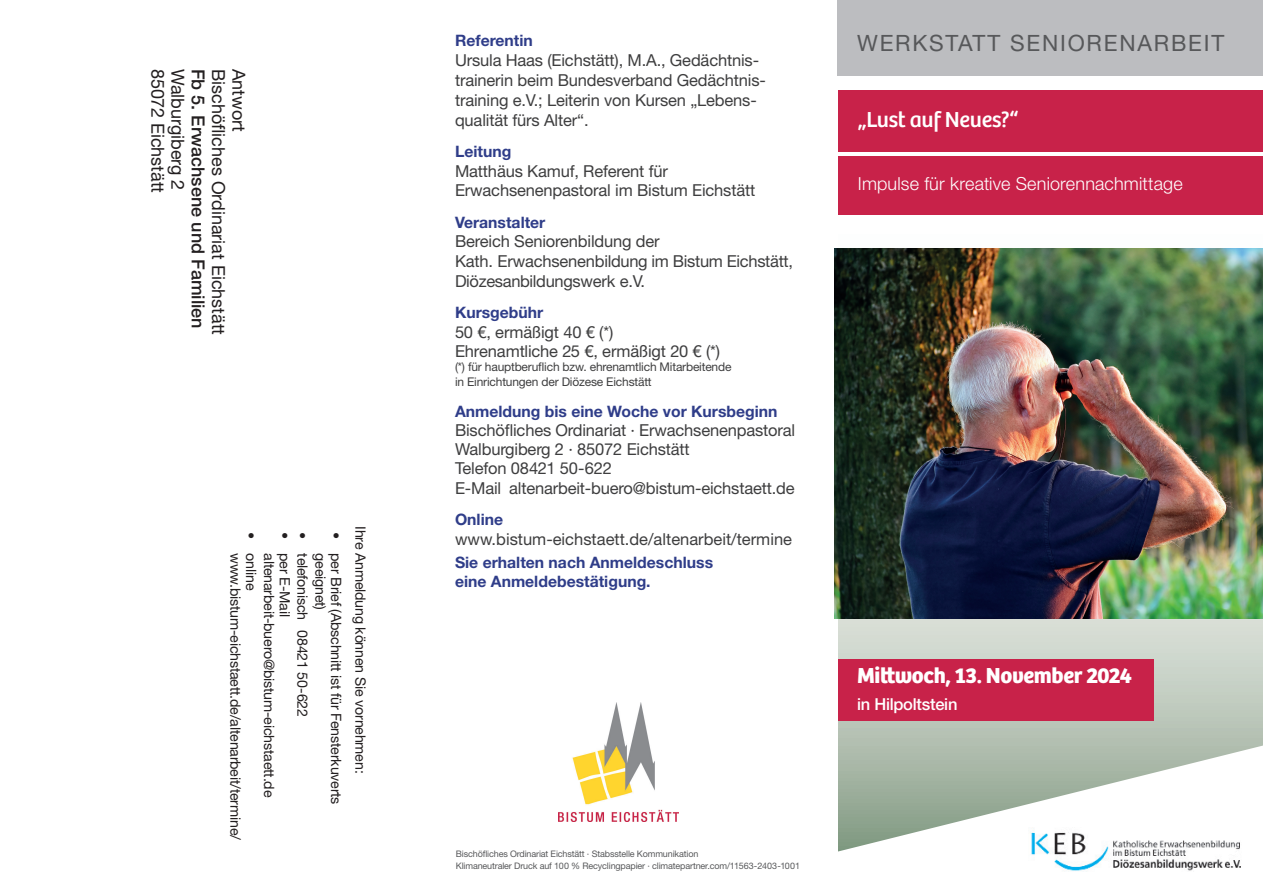
<style>
.page{position:relative;width:1263px;height:893px;background:#fff}
.page>*{position:absolute;margin:0;border:0;box-sizing:border-box;transform-origin:0 0}
.t1{font:700 22.5px "Bree";letter-spacing:-.015em;color:#fff}
.t2{font:22.5px "Helvetica Neue LT Pro";letter-spacing:.08em;color:#57585a}
.t3{font:22.5px "Bree";letter-spacing:-.015em;color:#fff}
.t4{font:18px "Helvetica Neue LT Pro";color:#231f20}
.t5{font:300 18px "Helvetica Neue LT Pro";letter-spacing:.01em;color:#fff}
.t6{font:500 18px "Helvetica Neue LT Pro";color:#231f20}
.t7{font:16.5px/19.8px "Helvetica Neue LT Pro";letter-spacing:-.01em;color:#3e3e3f}
.t8{font:500 16.5px "Helvetica Neue LT Pro";letter-spacing:-.015em;color:#fff}
.t9{font:700 15.75px/18.9px "Helvetica Neue LT Pro";color:#2f3d89}
.t10{font:14.25px/24.3px "Helvetica Neue LT Pro";letter-spacing:-.015em;color:#231f20}
.t11{font:12px/14.4px "Helvetica Neue LT Pro";letter-spacing:-.015em;color:#3e3e3f}
.t12{font:9px/12px "Helvetica Neue LT Pro";letter-spacing:-.015em;color:#57585a}
</style>
<div class="page">
<svg style="left:838px;top:75px;width:425px;height:670px"></svg>
<div style="left:838px;top:0;width:425px;height:75px;background:#bcbdc0"></div>
<div style="left:838px;top:660px;width:316px;height:61px;background:#c82249"></div>
<div style="left:839px;top:91px;width:424px;height:124px;background:#c82249"></div>
<svg style="left:838px;top:745px;width:425px;height:107px"></svg>
<hr style="left:811px;top:152px;width:452px;height:4px;background:#fff">
<img style="left:835px;top:249px;width:428px;height:370px">
<img style="left:559px;top:703px;width:120px;height:118px">
<img style="left:1009px;top:828px;width:234px;height:44px">
<p class="t4" style="left:169px;top:69px;width:126px;rotate:90deg">85072 Eichstätt</p>
<p class="t4" style="left:189px;top:69px;width:123px;rotate:90deg">Walburgiberg 2</p>
<p class="t6" style="left:209px;top:69px;width:261px;rotate:90deg">Fb 5. Erwachsene und Familien</p>
<p class="t4" style="left:230px;top:69px;width:268px;rotate:90deg">Bischöfliches Ordinariat Eichstätt</p>
<p class="t4" style="left:250px;top:69px;width:64px;rotate:90deg">Antwort</p>
<p class="t10" style="left:373px;top:532px;width:243px;text-indent:-6px;rotate:90deg">Ihre Anmeldung können Sie vornehmen: •</p>
<p class="t10" style="left:264px;top:532px;width:9px;rotate:90deg">•</p>
<p class="t10" style="left:312px;top:532px;width:187px;line-height:17.9px;rotate:90deg">• telefonisch 08421 50-622 •</p>
<p class="t10" style="left:248px;top:553px;width:288px;rotate:90deg">www.bistum-eichstaett.de/altenarbeit/termine/</p>
<p class="t10" style="left:264px;top:553px;width:38px;rotate:90deg">online</p>
<p class="t10" style="left:282px;top:553px;width:245px;rotate:90deg">altenarbeit-buero@bistum-eichstaett.de</p>
<p class="t10" style="left:297px;top:553px;width:65px;rotate:90deg">per E-Mail</p>
<p class="t10" style="left:333px;top:553px;width:58px;rotate:90deg">geeignet)</p>
<p class="t10" style="left:349px;top:553px;width:253px;rotate:90deg">per Brief (Abschnitt ist für Fensterkuverts</p>
<p class="t9" style="left:455px;top:31px;width:79px">Referentin</p>
<p class="t7" style="left:455px;top:50px;width:312px">Ursula Haas (Eichstätt), M.A., Gedächtnis&shy;trainerin beim Bundesverband Gedächtnis&shy;training e.V.; Leiterin von Kursen „Lebens&shy;qualität fürs Alter“.</p>
<p class="t9" style="left:455px;top:141px;width:58px">Leitung</p>
<p class="t7" style="left:455px;top:160px;width:302px">Matthäus Kamuf, Referent für<br>Erwachsenenpastoral im Bistum Eichstätt</p>
<p class="t9" style="left:455px;top:212px;width:92px">Veranstalter</p>
<p class="t7" style="left:455px;top:231px;width:339px">Bereich Seniorenbildung der<br>Kath. Erwachsenenbildung im Bistum Eichstätt,<br>Diözesanbildungswerk e.V.</p>
<p class="t9" style="left:455px;top:303px;width:90px">Kursgebühr</p>
<p class="t7" style="left:455px;top:322px;width:267px;line-height:19.2px">50 €, ermäßigt 40 € (*)<br>Ehrenamtliche 25 €, ermäßigt 20 € (*)</p>
<p class="t11" style="left:455px;top:359px;width:278px">(*) für hauptberuflich bzw. ehrenamtlich Mitarbeitende in Einrichtungen der Diözese Eichstätt</p>
<p class="t9" style="left:455px;top:401px;width:324px">Anmeldung bis eine Woche vor Kursbeginn</p>
<p class="t7" style="left:455px;top:420px;width:342px;line-height:19.4px">Bischöfliches Ordinariat · Erwachsenenpastoral Walburgiberg 2 · 85072 Eichstätt<br>Telefon 08421 50-622<br>E-Mail altenarbeit-buero@bistum-eichstaett.de</p>
<p class="t9" style="left:455px;top:510px;width:50px">Online</p>
<p class="t7" style="left:455px;top:529px;width:339px">www.bistum-eichstaett.de/altenarbeit/termine</p>
<p class="t9" style="left:455px;top:553px;width:260px">Sie erhalten nach Anmeldeschluss eine Anmeldebestätigung.</p>
<p class="t12" style="left:456px;top:847px;width:346px">Bischöfliches Ordinariat Eichstätt · Stabsstelle Kommunikation<br>Klimaneutraler Druck auf 100 % Recyclingpapier · climatepartner.com/11563-2403-1001</p>
<h1 class="t2" style="left:857px;top:29px;width:369px">WERKSTATT SENIORENARBEIT</h1>
<h1 class="t3" style="left:858px;top:102px;width:162px">„Lust auf Neues?“</h1>
<p class="t5" style="left:858px;top:173px;width:326px">Impulse für kreative Seniorennachmittage</p>
<h1 class="t1" style="left:857px;top:658px;width:277px">Mittwoch, 13. November 2024</h1>
<p class="t8" style="left:857px;top:694px;width:102px">in Hilpoltstein</p>
</div>
